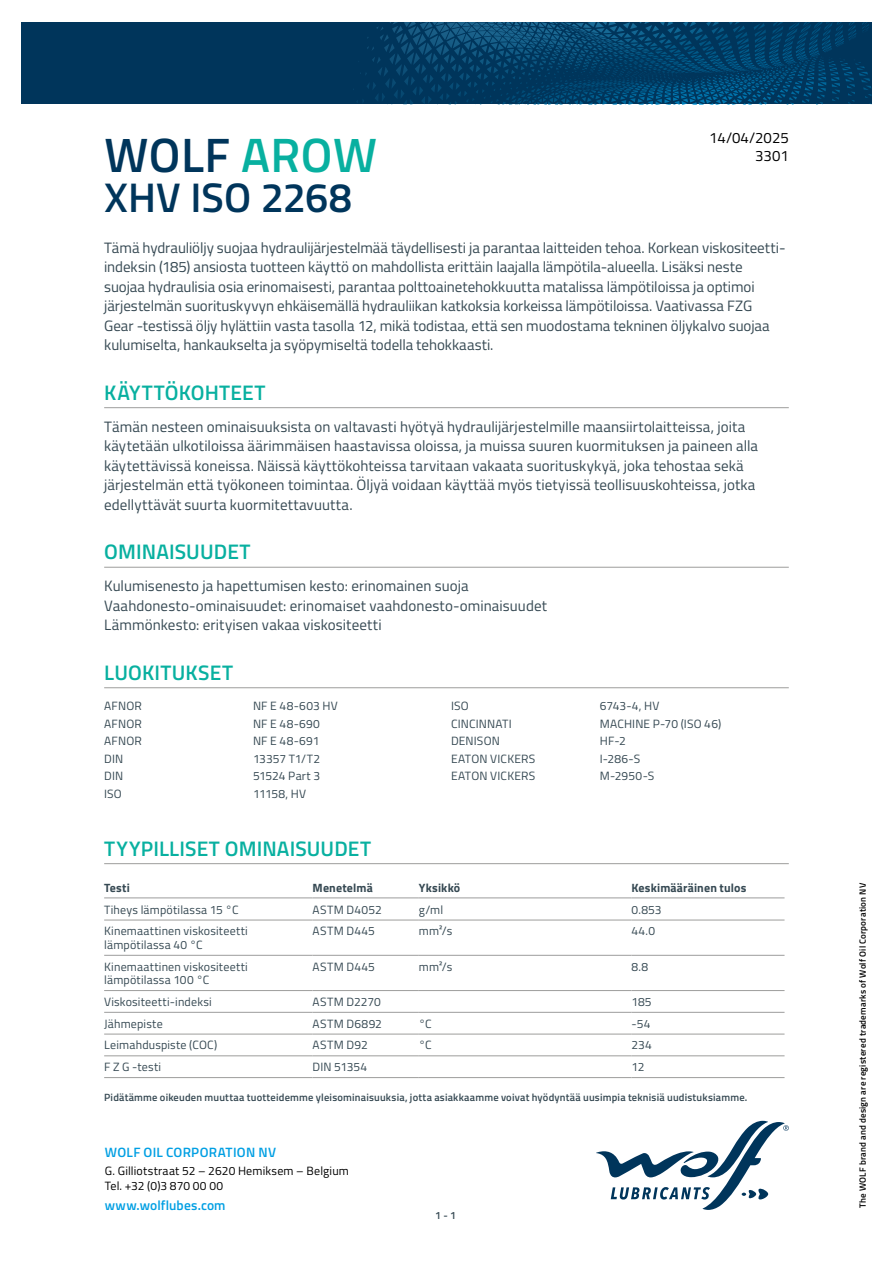
<style>
.page{position:relative;width:893px;height:1263px;background:#fff}
.page>*{position:absolute;margin:0;border:0;box-sizing:border-box;transform-origin:0 0}
.t1{font:600 48.3px "Titillium";letter-spacing:.01em;color:#00355b}
.t2{font:600 41.4px "Titillium";letter-spacing:.005em;color:#00355b}
.t3{font:600 21px "Titillium";letter-spacing:.005em;color:#08b0a0}
.t4{font:15px/19.5px "Titillium";letter-spacing:.005em;color:#364953}
.t5{font:15px/18px "Titillium";color:#000;text-align:right}
.t6{font:600 13.5px "Titillium";letter-spacing:.015em;color:#009fe3}
.t7{font:12px/13.5px "Titillium";letter-spacing:.015em;color:#364953}
.t8{font:12px/14.4px "Titillium";letter-spacing:.015em;color:#000}
.t9{font:700 12px "Titillium";letter-spacing:.015em;color:#364953}
.t10{font:600 10.5px "Titillium";letter-spacing:.02em;color:#364953}
.t11{font:600 9px "Titillium";letter-spacing:.025em;color:#000}
.s1{color:#08b0a0}
</style>
<div class="page">
<svg style="left:596px;top:1121px;width:193px;height:89px"></svg>
<svg style="left:21px;top:22px;width:851px;height:82px;background:#013b62"></svg>
<hr style="left:104px;top:407px;width:685px;height:1px;background:#9d9d9c">
<hr style="left:104px;top:567px;width:685px;height:1px;background:#9d9d9c">
<hr style="left:104px;top:687px;width:685px;height:1px;background:#9d9d9c">
<hr style="left:104px;top:863px;width:685px;height:1px;background:#9d9d9c">
<hr style="left:104px;top:897px;width:209px;height:1px;background:#9d9d9c">
<hr style="left:313px;top:897px;width:106px;height:1px;background:#9d9d9c">
<hr style="left:419px;top:897px;width:212px;height:1px;background:#9d9d9c">
<hr style="left:631px;top:897px;width:153px;height:1px;background:#9d9d9c">
<hr style="left:104px;top:920px;width:209px;height:1px;background:#9d9d9c">
<hr style="left:313px;top:920px;width:106px;height:1px;background:#9d9d9c">
<hr style="left:419px;top:920px;width:212px;height:1px;background:#9d9d9c">
<hr style="left:631px;top:920px;width:153px;height:1px;background:#9d9d9c">
<hr style="left:104px;top:955px;width:209px;height:1px;background:#9d9d9c">
<hr style="left:313px;top:955px;width:106px;height:1px;background:#9d9d9c">
<hr style="left:419px;top:955px;width:212px;height:1px;background:#9d9d9c">
<hr style="left:631px;top:955px;width:153px;height:1px;background:#9d9d9c">
<hr style="left:104px;top:990px;width:209px;height:1px;background:#9d9d9c">
<hr style="left:313px;top:990px;width:106px;height:1px;background:#9d9d9c">
<hr style="left:419px;top:990px;width:212px;height:1px;background:#9d9d9c">
<hr style="left:631px;top:990px;width:153px;height:1px;background:#9d9d9c">
<hr style="left:104px;top:1012px;width:209px;height:1px;background:#9d9d9c">
<hr style="left:313px;top:1012px;width:106px;height:1px;background:#9d9d9c">
<hr style="left:419px;top:1012px;width:212px;height:1px;background:#9d9d9c">
<hr style="left:631px;top:1012px;width:153px;height:1px;background:#9d9d9c">
<hr style="left:104px;top:1034px;width:209px;height:1px;background:#9d9d9c">
<hr style="left:313px;top:1034px;width:106px;height:1px;background:#9d9d9c">
<hr style="left:419px;top:1034px;width:212px;height:1px;background:#9d9d9c">
<hr style="left:631px;top:1034px;width:153px;height:1px;background:#9d9d9c">
<hr style="left:104px;top:1055px;width:209px;height:1px;background:#9d9d9c">
<hr style="left:313px;top:1055px;width:106px;height:1px;background:#9d9d9c">
<hr style="left:419px;top:1055px;width:212px;height:1px;background:#9d9d9c">
<hr style="left:631px;top:1055px;width:153px;height:1px;background:#9d9d9c">
<hr style="left:104px;top:1077px;width:209px;height:1px;background:#9d9d9c">
<hr style="left:313px;top:1077px;width:106px;height:1px;background:#9d9d9c">
<hr style="left:419px;top:1077px;width:212px;height:1px;background:#9d9d9c">
<hr style="left:631px;top:1077px;width:153px;height:1px;background:#9d9d9c">
<p class="t5" style="left:709px;top:128px;width:81px">14/04/2025<br>3301</p>
<h1 class="t1" style="left:104px;top:118px;width:274px">WOLF <span class="s1">AROW</span></h1>
<h2 class="t2" style="left:104px;top:166px;width:249px">XHV ISO 2268</h2>
<p class="t4" style="left:104px;top:237px;width:683px">Tämä hydrauliöljy suojaa hydraulijärjestelmää täydellisesti ja parantaa laitteiden tehoa. Korkean viskositeetti&shy;indeksin (185) ansiosta tuotteen käyttö on mahdollista erittäin laajalla lämpötila-alueella. Lisäksi neste suojaa hydraulisia osia erinomaisesti, parantaa polttoainetehokkuutta matalissa lämpötiloissa ja optimoi järjestelmän suorituskyvyn ehkäisemällä hydrauliikan katkoksia korkeissa lämpötiloissa. Vaativassa FZG<br>Gear -testissä öljy hylättiin vasta tasolla 12, mikä todistaa, että sen muodostama tekninen öljykalvo suojaa kulumiselta, hankaukselta ja syöpymiseltä todella tehokkaasti.</p>
<h3 class="t3" style="left:104px;top:376px;width:163px">KÄYTTÖKOHTEET</h3>
<p class="t4" style="left:104px;top:416px;width:655px">Tämän nesteen ominaisuuksista on valtavasti hyötyä hydraulijärjestelmille maansiirtolaitteissa, joita käytetään ulkotiloissa äärimmäisen haastavissa oloissa, ja muissa suuren kuormituksen ja paineen alla käytettävissä koneissa. Näissä käyttökohteissa tarvitaan vakaata suorituskykyä, joka tehostaa sekä järjestelmän että työkoneen toimintaa. Öljyä voidaan käyttää myös tietyissä teollisuuskohteissa, jotka edellyttävät suurta kuormitettavuutta.</p>
<h3 class="t3" style="left:104px;top:536px;width:148px">OMINAISUUDET</h3>
<p class="t4" style="left:104px;top:576px;width:444px">Kulumisenesto ja hapettumisen kesto: erinomainen suoja<br>Vaahdonesto-ominaisuudet: erinomaiset vaahdonesto-ominaisuudet<br>Lämmönkesto: erityisen vakaa viskositeetti</p>
<h3 class="t3" style="left:104px;top:656px;width:130px">LUOKITUKSET</h3>
<p class="t7" style="left:104px;top:699px;width:39px">AFNOR</p>
<p class="t7" style="left:253px;top:699px;width:86px">NF E 48-603 HV</p>
<p class="t7" style="left:104px;top:716px;width:39px">AFNOR</p>
<p class="t7" style="left:253px;top:716px;width:68px">NF E 48-690</p>
<p class="t7" style="left:104px;top:734px;width:39px">AFNOR</p>
<p class="t7" style="left:253px;top:734px;width:68px">NF E 48-691</p>
<p class="t7" style="left:104px;top:751px;width:21px">DIN</p>
<p class="t7" style="left:253px;top:751px;width:69px">13357 T1/T2</p>
<p class="t7" style="left:104px;top:769px;width:21px">DIN</p>
<p class="t7" style="left:253px;top:769px;width:69px">51524 Part 3</p>
<p class="t7" style="left:104px;top:786px;width:19px">ISO</p>
<p class="t7" style="left:253px;top:786px;width:55px">11158, HV</p>
<p class="t7" style="left:451px;top:699px;width:19px">ISO</p>
<p class="t7" style="left:600px;top:699px;width:61px">6743-4, HV</p>
<p class="t7" style="left:451px;top:716px;width:62px">CINCINNATI</p>
<p class="t7" style="left:600px;top:716px;width:123px">MACHINE P-70 (ISO 46)</p>
<p class="t7" style="left:451px;top:734px;width:50px">DENISON</p>
<p class="t7" style="left:600px;top:734px;width:27px">HF-2</p>
<p class="t7" style="left:451px;top:751px;width:86px">EATON VICKERS</p>
<p class="t7" style="left:600px;top:751px;width:42px">I-286-S</p>
<p class="t7" style="left:451px;top:769px;width:86px">EATON VICKERS</p>
<p class="t7" style="left:600px;top:769px;width:56px">M-2950-S</p>
<h3 class="t3" style="left:104px;top:832px;width:268px">TYYPILLISET OMINAISUUDET</h3>
<p class="t9" style="left:104px;top:878px;width:27px">Testi</p>
<p class="t9" style="left:313px;top:878px;width:62px">Menetelmä</p>
<p class="t9" style="left:419px;top:878px;width:43px">Yksikkö</p>
<p class="t9" style="left:631px;top:878px;width:116px">Keskimääräinen tulos</p>
<p class="t7" style="left:104px;top:902px;width:136px">Tiheys lämpötilassa 15 °C</p>
<p class="t7" style="left:313px;top:902px;width:71px">ASTM D4052</p>
<p class="t7" style="left:419px;top:902px;width:26px">g/ml</p>
<p class="t7" style="left:631px;top:902px;width:32px">0.853</p>
<p class="t7" style="left:104px;top:924px;width:145px">Kinemaattinen viskositeetti lämpötilassa 40 °C</p>
<p class="t7" style="left:313px;top:924px;width:64px">ASTM D445</p>
<p class="t7" style="left:419px;top:924px;width:35px">mm²/s</p>
<p class="t7" style="left:631px;top:924px;width:25px">44.0</p>
<p class="t7" style="left:104px;top:959px;width:145px">Kinemaattinen viskositeetti lämpötilassa 100 °C</p>
<p class="t7" style="left:313px;top:959px;width:64px">ASTM D445</p>
<p class="t7" style="left:419px;top:959px;width:35px">mm²/s</p>
<p class="t7" style="left:631px;top:959px;width:18px">8.8</p>
<p class="t7" style="left:104px;top:994px;width:109px">Viskositeetti-indeksi</p>
<p class="t7" style="left:313px;top:994px;width:70px">ASTM D2270</p>
<p class="t7" style="left:631px;top:994px;width:22px">185</p>
<p class="t7" style="left:104px;top:1016px;width:60px">Jähmepiste</p>
<p class="t7" style="left:313px;top:1016px;width:71px">ASTM D6892</p>
<p class="t7" style="left:419px;top:1016px;width:14px">°C</p>
<p class="t7" style="left:631px;top:1016px;width:21px">-54</p>
<p class="t7" style="left:104px;top:1038px;width:114px">Leimahduspiste (COC)</p>
<p class="t7" style="left:313px;top:1038px;width:57px">ASTM D92</p>
<p class="t7" style="left:419px;top:1038px;width:14px">°C</p>
<p class="t7" style="left:631px;top:1038px;width:22px">234</p>
<p class="t7" style="left:104px;top:1060px;width:59px">F Z G -testi</p>
<p class="t7" style="left:313px;top:1060px;width:56px">DIN 51354</p>
<p class="t7" style="left:631px;top:1060px;width:14px">12</p>
<p class="t10" style="left:104px;top:1090px;width:645px">Pidätämme oikeuden muuttaa tuotteidemme yleisominaisuuksia, jotta asiakkaamme voivat hyödyntää uusimpia teknisiä uudistuksiamme.</p>
<p class="t6" style="left:105px;top:1142px;width:173px">WOLF OIL CORPORATION NV</p>
<p class="t8" style="left:105px;top:1163px;width:246px">G. Gilliotstraat 52 – 2620 Hemiksem – Belgium<br>Tel. +32 (0)3 870 00 00</p>
<p class="t6" style="left:105px;top:1195px;width:122px">www.wolflubes.com</p>
<p class="t10" style="left:435px;top:1207px;width:22px">1 - 1</p>
<p class="t11" style="left:856px;top:1208px;width:326px;rotate:-90deg">The WOLF brand and design are registered trademarks of Wolf Oil Corporation NV</p>
</div>
